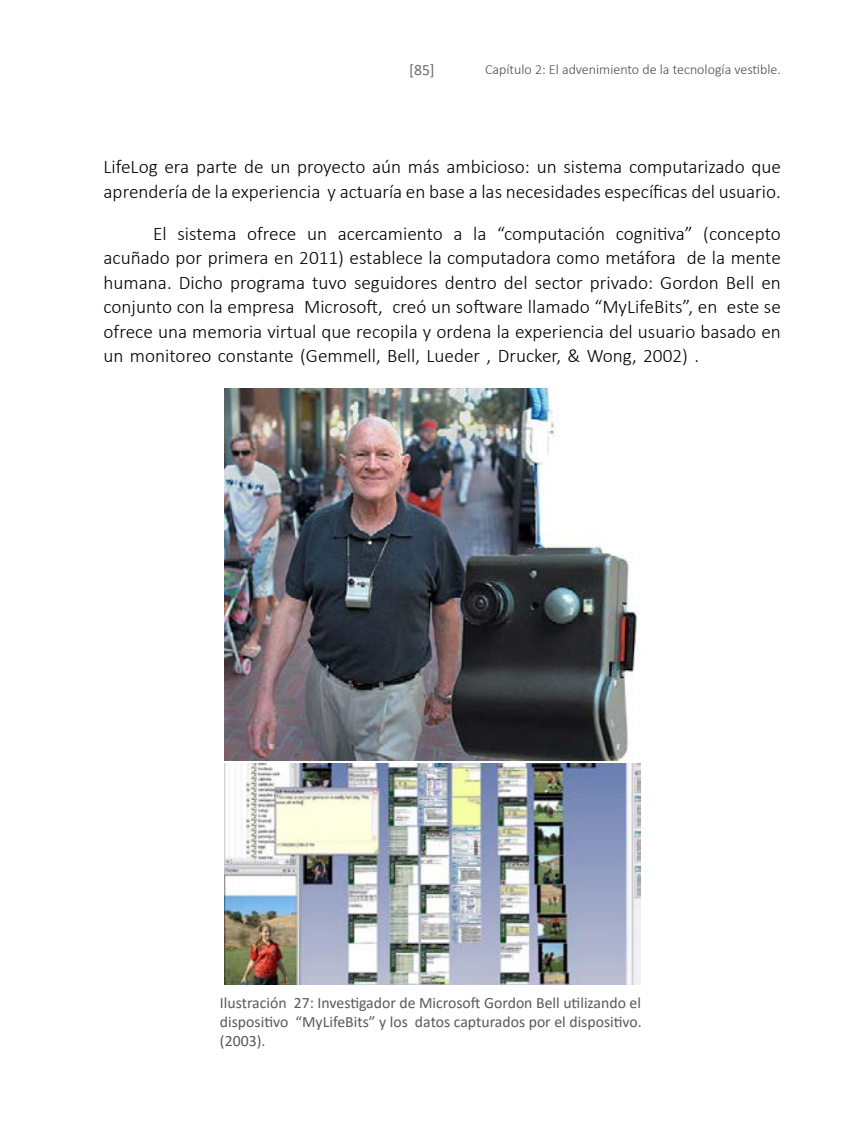
<style>
.page{position:relative;width:844px;height:1141px;background:#fff}
.page>*{position:absolute;margin:0;border:0;box-sizing:border-box;transform-origin:0 0}
.t1{font:300 19.25px/24.5px "Calibri";color:#000}
.t2{font:15.75px/18.9px "Calibri";color:#58595b;text-align:justify}
.t3{font:15.75px "Calibri";color:#6d6e71}
.t4{font:300 14px "Calibri";color:#524b48}
</style>
<div class="page">
<img style="left:224px;top:388px;width:414px;height:372px">
<img style="left:224px;top:764px;width:415px;height:221px">
<p class="t3" style="left:409px;top:59px;width:27px">[85]</p>
<p class="t4" style="left:485px;top:60px;width:297px">Capítulo 2: El advenimiento de la tecnología vestible.</p>
<p class="t1" style="left:104px;top:154px;width:678px">LifeLog era parte de un proyecto aún más ambicioso: un sistema computarizado que aprendería de la experiencia y actuaría en base a las necesidades específicas del usuario.</p>
<p class="t1" style="left:104px;top:221px;width:678px;text-align:justify;text-indent:50px">El sistema ofrece un acercamiento a la “computación cognitiva” (concepto acuñado por primera en 2011) establece la computadora como metáfora de la mente humana. Dicho programa tuvo seguidores dentro del sector privado: Gordon Bell en conjunto con la empresa Microsoft, creó un software llamado “MyLifeBits”, en este se ofrece una memoria virtual que recopila y ordena la experiencia del usuario basado en un monitoreo constante (Gemmell, Bell, Lueder , Drucker, &amp; Wong, 2002) .</p>
<p class="t2" style="left:220px;top:993px;width:423px">Ilustración 27: Investigador de Microsoft Gordon Bell utilizando el dispositivo “MyLifeBits” y los datos capturados por el dispositivo. (2003).</p>
</div>
